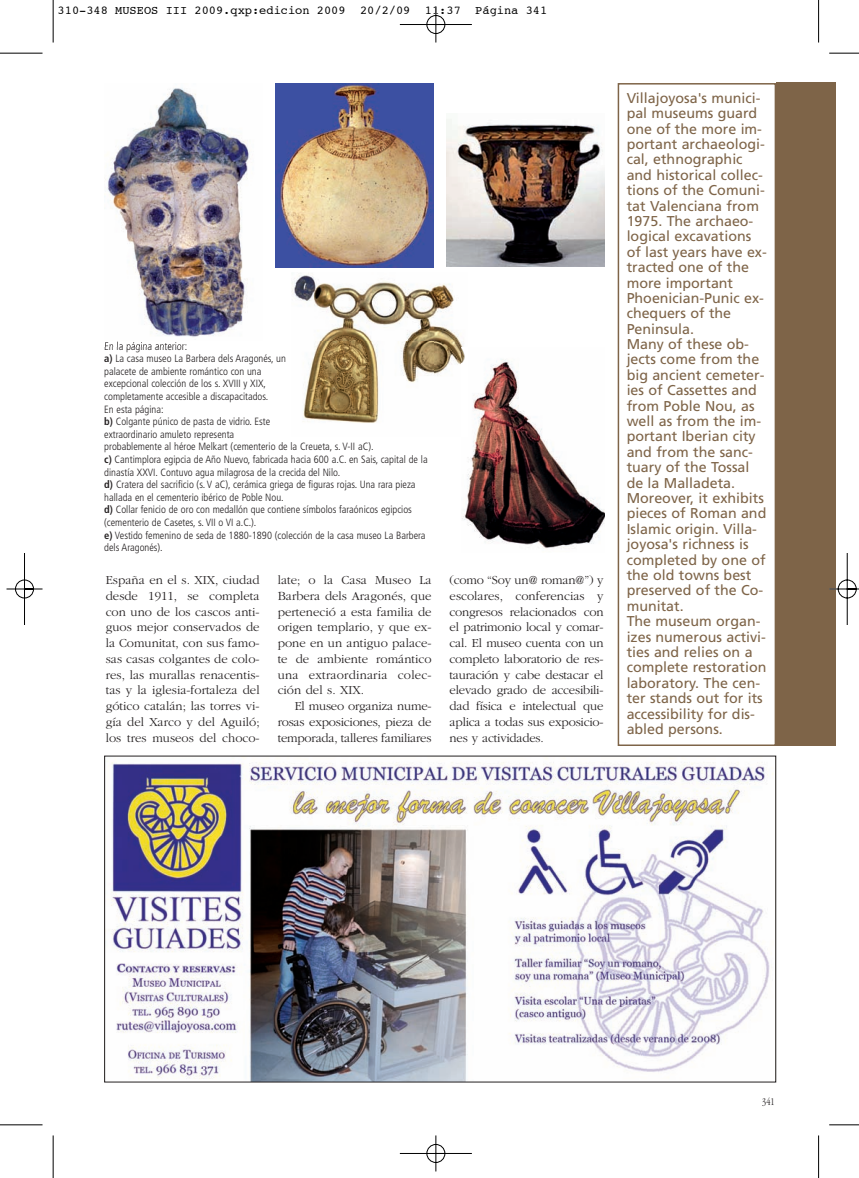
<style>
.page{position:relative;width:859px;height:1178px;background:#fff}
.page>*{position:absolute;margin:0;border:0;box-sizing:border-box;transform-origin:0 0}
.t1{font:14.25px/15.5px "Frutiger";color:#7e6448}
.t2{font:300 12.75px/15.8px "Garamond";letter-spacing:-.005em;color:#231f20;text-align:justify}
.t3{font:12px "Courier";color:#000}
.t4{font:300 condensed 10.5px/12.6px "Frutiger";color:#231f20}
.t5{font:300 condensed 10.5px "Garamond";color:#231f20}
.s1{font-weight:700}
</style>
<div class="page">
<hr style="left:53px;top:0;width:1px;height:43px;background:#000">
<hr style="left:0;top:53px;width:43px;height:1px;background:#000">
<hr style="left:818px;top:0;width:1px;height:43px;background:#000">
<hr style="left:53px;top:1135px;width:1px;height:43px;background:#000">
<hr style="left:0;top:1124px;width:43px;height:1px;background:#000">
<hr style="left:818px;top:1135px;width:1px;height:43px;background:#000">
<img style="left:6px;top:6px;width:853px;height:1166px">
<p class="t3" style="left:58px;top:4px;width:491px">310-348 MUSEOS III 2009.qxp:edicion 2009 20/2/09 11:37 Página 341</p>
<p class="t4" style="left:104px;top:340px;width:325px">En la página anterior:<br><span class="s1">a)</span> La casa museo La Barbera dels Aragonés, un<br>palacete de ambiente romántico con una<br>excepcional colección de los s. XVIII y XIX,<br>completamente accesible a discapacitados.<br>En esta página:<br><span class="s1">b)</span> Colgante púnico de pasta de vidrio. Este<br>extraordinario amuleto representa<br>probablemente al héroe Melkart (cementerio de la Creueta, s. V-II aC).<br><span class="s1">c)</span> Cantimplora egipcia de Año Nuevo, fabricada hacia 600 a.C. en Sais, capital de la dinastía XXVI. Contuvo agua milagrosa de la crecida del Nilo.<br><span class="s1">d)</span> Cratera del sacrificio (s. V aC), cerámica griega de figuras rojas. Una rara pieza hallada en el cementerio ibérico de Poble Nou.<br><span class="s1">d)</span> Collar fenicio de oro con medallón que contiene símbolos faraónicos egipcios (cementerio de Casetes, s. VII o VI a.C.).<br><span class="s1">e)</span> Vestido femenino de seda de 1880-1890 (colección de la casa museo La Barbera dels Aragonés).</p>
<p class="t2" style="left:106px;top:573px;width:155px">España en el s. XIX, ciudad desde 1911, se completa con uno de los cascos anti&shy;guos mejor conservados de la Comunitat, con sus famo&shy;sas casas colgantes de colo&shy;res, las murallas renacentis&shy;tas y la iglesia-fortaleza del gótico catalán; las torres vi&shy;gía del Xarco y del Aguiló; los tres museos del choco-</p>
<p class="t2" style="left:278px;top:573px;width:155px">late; o la Casa Museo La Barbera dels Aragonés, que perteneció a esta familia de origen templario, y que ex&shy;pone en un antiguo palace&shy;te de ambiente romántico una extraordinaria colec&shy;ción del s. XIX.</p>
<p class="t2" style="left:278px;top:699px;width:155px;text-indent:17px">El museo organiza nume&shy;rosas exposiciones, pieza de temporada, talleres familiares</p>
<p class="t2" style="left:450px;top:573px;width:155px">(como “Soy un@ roman@”) y escolares, conferencias y congresos relacionados con el patrimonio local y comar&shy;cal. El museo cuenta con un completo laboratorio de res&shy;tauración y cabe destacar el elevado grado de accesibili&shy;dad física e intelectual que aplica a todas sus exposicio&shy;nes y actividades.</p>
<p class="t1" style="left:627px;top:91px;width:142px">Villajoyosa's munici&shy;pal museums guard one of the more im&shy;portant archaeologi&shy;cal, ethnographic and historical collec&shy;tions of the Comuni&shy;tat Valenciana from<br>1975. The archaeo&shy;logical excavations of last years have ex&shy;tracted one of the more important<br>Phoenician-Punic ex&shy;chequers of the<br>Peninsula.<br>Many of these ob&shy;jects come from the big ancient cemeter&shy;ies of Cassettes and from Poble Nou, as well as from the im&shy;portant Iberian city and from the sanc&shy;tuary of the Tossal de la Malladeta.<br>Moreover, it exhibits pieces of Roman and<br>Islamic origin. Villa&shy;joyosa's richness is completed by one of the old towns best preserved of the Co&shy;munitat.<br>The museum organ&shy;izes numerous activi&shy;ties and relies on a complete restoration laboratory. The cen&shy;ter stands out for its accessibility for dis&shy;abled persons.</p>
<p class="t5" style="left:762px;top:1098px;width:14px">341</p>
</div>
